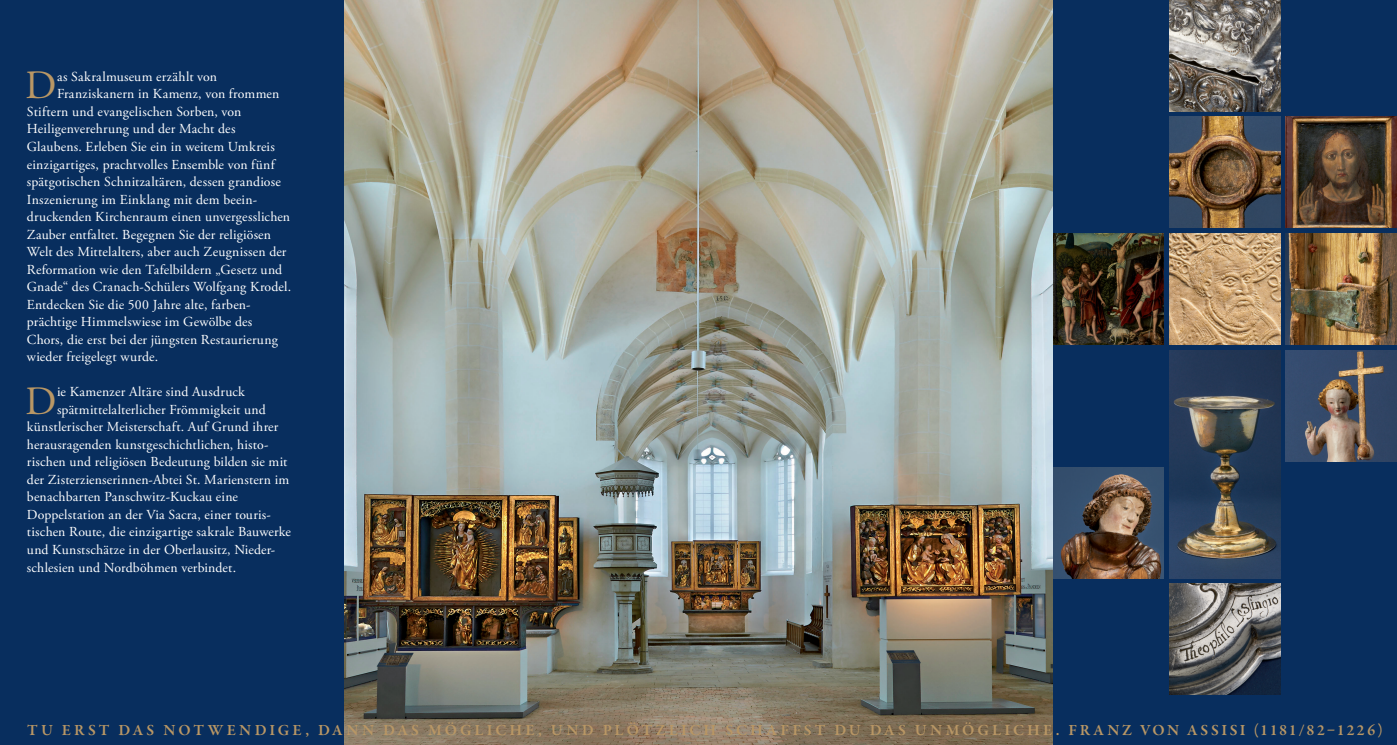
<style>
.page{position:relative;width:1397px;height:745px;background:#fff}
.page>*{position:absolute;margin:0;border:0;box-sizing:border-box;transform-origin:0 0}
.t1{font:40.12px "Adobe Garamond Pro";color:#b99765}
.t2{font:600 15.62px "Garamond Premr Pro";letter-spacing:.19em;color:#b99765}
.t3{font:13.75px/17.5px "Adobe Garamond Pro";letter-spacing:.015em;color:#fff}
</style>
<div class="page">
<div style="left:0;top:0;width:1396px;height:744px;background:#082e5e"></div>
<img style="left:1169px;top:350px;width:110px;height:228px">
<img style="left:1052px;top:467px;width:111px;height:111px">
<img style="left:1169px;top:117px;width:110px;height:111px">
<img style="left:1169px;top:0;width:110px;height:111px">
<img style="left:1285px;top:117px;width:111px;height:111px">
<img style="left:1052px;top:233px;width:111px;height:111px">
<img style="left:1169px;top:583px;width:110px;height:111px">
<img style="left:1285px;top:350px;width:111px;height:111px">
<img style="left:1285px;top:233px;width:111px;height:111px">
<img style="left:1169px;top:233px;width:110px;height:111px">
<img style="left:344px;top:0;width:708px;height:744px">
<p class="t1" style="left:25px;top:62px;width:33px">D</p>
<p class="t3" style="left:57px;top:68px;width:161px">as Sakralmuseum erzählt von</p>
<p class="t3" style="left:27px;top:86px;width:254px;text-indent:30px">Franziskanern in Kamenz, von frommen<br>Stiftern und evangelischen Sorben, von</p>
<p class="t3" style="left:27px;top:121px;width:210px">Heiligenverehrung und der Macht des</p>
<p class="t3" style="left:27px;top:138px;width:265px">Glaubens. Erleben Sie ein in weitem Umkreis einzigartiges, prachtvolles Ensemble von fünf spätgotischen Schnitzaltären, dessen grandiose Inszenierung im Einklang mit dem beein&shy;druckenden Kirchenraum einen unvergesslichen Zauber entfaltet. Begegnen Sie der religiösen Welt des Mittelalters, aber auch Zeugnissen der Reformation wie den Tafelbildern „Gesetz und</p>
<p class="t3" style="left:27px;top:278px;width:266px">Gnade“ des Cranach-Schülers Wolfgang Krodel.</p>
<p class="t3" style="left:27px;top:296px;width:225px">Entdecken Sie die 500 Jahre alte, farben-</p>
<p class="t3" style="left:27px;top:313px;width:252px">prächtige Himmelswiese im Gewölbe des<br>Chors, die erst bei der jüngsten Restaurierung wieder freigelegt wurde.</p>
<p class="t1" style="left:25px;top:377px;width:33px">D</p>
<p class="t3" style="left:57px;top:383px;width:189px">ie Kamenzer Altäre sind Ausdruck</p>
<p class="t3" style="left:57px;top:401px;width:210px">spätmittelalterlicher Frömmigkeit und</p>
<p class="t3" style="left:27px;top:418px;width:253px">künstlerischer Meisterschaft. Auf Grund ihrer</p>
<p class="t3" style="left:27px;top:436px;width:243px">herausragenden kunstgeschichtlichen, histo-</p>
<p class="t3" style="left:27px;top:453px;width:262px">rischen und religiösen Bedeutung bilden sie mit</p>
<p class="t3" style="left:27px;top:471px;width:264px">der Zisterzienserinnen-Abtei St. Marienstern im</p>
<p class="t3" style="left:27px;top:488px;width:212px">benachbarten Panschwitz-Kuckau eine</p>
<p class="t3" style="left:27px;top:506px;width:265px">Doppelstation an der Via Sacra, einer touris&shy;tischen Route, die einzigartige sakrale Bauwerke und Kunstschätze in der Oberlausitz, Nieder&shy;schlesien und Nordböhmen verbindet.</p>
<p class="t2" style="left:27px;top:720px;width:1356px">TU ERST DAS NOTWENDIGE, DANN DAS MÖGLICHE, UND PLÖTZLICH SCHAFFST DU DAS UNMÖGLICHE. FRANZ VON ASSISI (1181/82–1226)</p>
</div>
